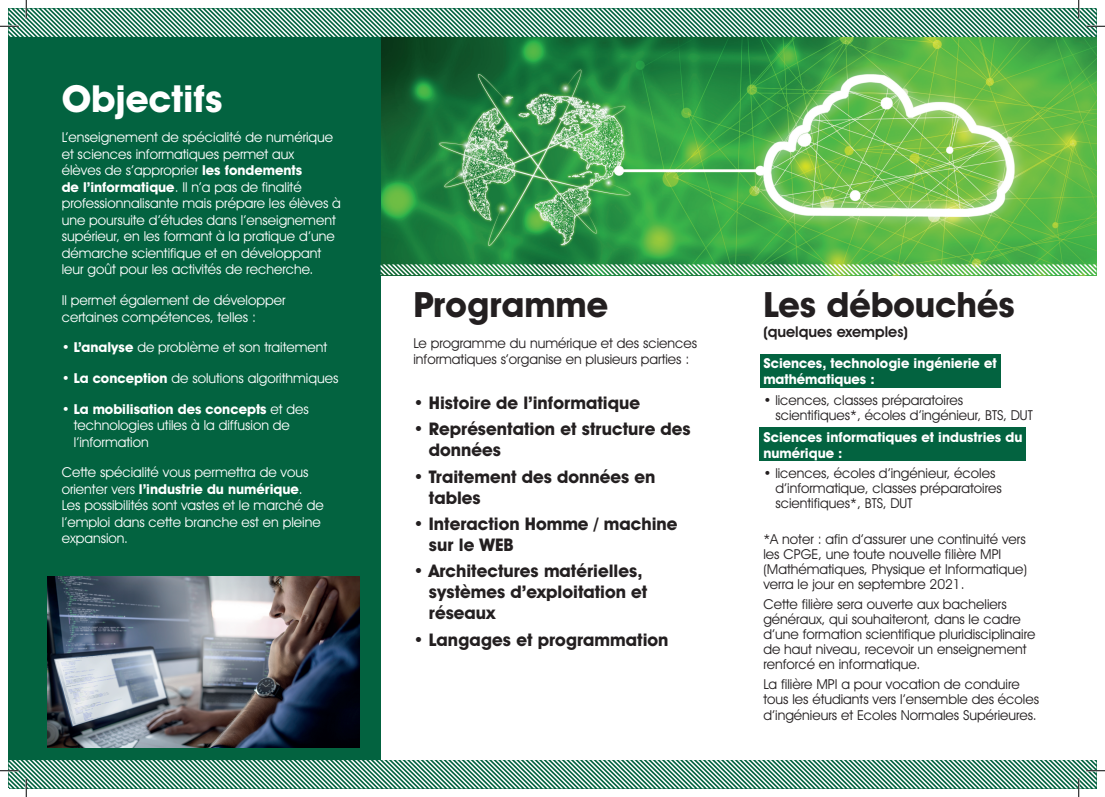
<style>
.page{position:relative;width:1105px;height:797px;background:#fff}
.page>*{position:absolute;margin:0;border:0;box-sizing:border-box;transform-origin:0 0}
.t1{font:700 37.5px "Avant Garde IT Cby BT";color:#fff}
.t2{font:700 35px "Avant Garde IT Cby BT";color:#231f20}
.t3{font:700 17.5px/21px "Avant Garde IT Cby BT";color:#231f20}
.t4{font:600 15px "Avant Garde IT Cby BT";color:#231f20}
.t5{font:13.75px/16.5px "Avant Garde IT Cby BT";color:#fff}
.t6{font:13.75px/15px "Avant Garde IT Cby BT";color:#231f20}
.t7{font:700 13.75px/16.5px "Avant Garde IT Cby BT";color:#fff}
.s1{font-weight:700}
</style>
<div class="page">
<img style="left:381px;top:37px;width:715px;height:227px">
<div style="left:9px;top:9px;width:372px;height:779px;background:#036340"></div>
<div style="left:760px;top:354px;width:240px;height:34px;background:#036340"></div>
<div style="left:760px;top:427px;width:266px;height:34px;background:#036340"></div>
<img style="left:381px;top:264px;width:715px;height:11px">
<img style="left:48px;top:576px;width:311px;height:172px">
<svg style="left:0;top:0;width:1105px;height:37px"></svg>
<svg style="left:0;top:760px;width:1105px;height:37px"></svg>
<h1 class="t1" style="left:62px;top:75px;width:163px">Objectifs</h1>
<p class="t5" style="left:62px;top:129px;width:281px">L’enseignement de spécialité de numérique et sciences informatiques permet aux<br>élèves de s’approprier <span class="s1">les fondements<br>de l’informatique</span>. Il n’a pas de finalité professionnalisante mais prépare les élèves à une poursuite d’études dans l’enseignement supérieur, en les formant à la pratique d’une démarche scientifique et en développant leur goût pour les activités de recherche.</p>
<p class="t5" style="left:62px;top:292px;width:225px">Il permet également de développer certaines compétences, telles :</p>
<p class="t5" style="left:62px;top:339px;width:267px">• <span class="s1">L’analyse</span> de problème et son traitement</p>
<p class="t5" style="left:62px;top:370px;width:278px">• <span class="s1">La conception</span> de solutions algorithmiques</p>
<p class="t5" style="left:74px;top:400px;width:237px;text-indent:-12px">• <span class="s1">La mobilisation des concepts</span> et des technologies utiles à la diffusion de l’information</p>
<p class="t5" style="left:62px;top:464px;width:264px">Cette spécialité vous permettra de vous orienter vers <span class="s1">l’industrie du numérique</span>.<br>Les possibilités sont vastes et le marché de l’emploi dans cette branche est en pleine expansion.</p>
<h2 class="t2" style="left:413px;top:283px;width:196px">Programme</h2>
<p class="t6" style="left:413px;top:335px;width:285px;line-height:16.5px">Le programme du numérique et des sciences informatiques s’organise en plusieurs parties :</p>
<p class="t3" style="left:413px;top:392px;width:228px">• Histoire de l’informatique</p>
<p class="t3" style="left:429px;top:418px;width:263px;text-indent:-16px">• Représentation et structure des données</p>
<p class="t3" style="left:429px;top:466px;width:228px;text-indent:-16px">• Traitement des données en tables</p>
<p class="t3" style="left:429px;top:513px;width:250px;text-indent:-16px">• Interaction Homme / machine sur le WEB</p>
<p class="t3" style="left:429px;top:560px;width:220px;text-indent:-16px">• Architectures matérielles, systèmes d’exploitation et réseaux</p>
<p class="t3" style="left:413px;top:629px;width:257px">• Langages et programmation</p>
<h2 class="t2" style="left:763px;top:283px;width:253px">Les débouchés</h2>
<p class="t4" style="left:763px;top:323px;width:146px">(quelques exemples)</p>
<p class="t7" style="left:763px;top:355px;width:235px">Sciences, technologie ingénierie et mathématiques :</p>
<p class="t6" style="left:775px;top:392px;width:259px;text-indent:-12px">• licences, classes préparatoires scientifiques*, écoles d’ingénieur, BTS, DUT</p>
<p class="t7" style="left:763px;top:428px;width:261px">Sciences informatiques et industries du numérique :</p>
<p class="t6" style="left:775px;top:466px;width:228px;text-indent:-12px">• licences, écoles d’ingénieur, écoles d’informatique, classes préparatoires scientifiques*, BTS, DUT</p>
<p class="t6" style="left:763px;top:531px;width:265px">*A noter : afin d’assurer une continuité vers les CPGE, une toute nouvelle filière MPI (Mathématiques, Physique et Informatique) verra le jour en septembre 2021.</p>
<p class="t6" style="left:763px;top:596px;width:274px">Cette filière sera ouverte aux bacheliers généraux, qui souhaiteront, dans le cadre d’une formation scientifique pluridisciplinaire de haut niveau, recevoir un enseignement renforcé en informatique.</p>
<p class="t6" style="left:763px;top:677px;width:277px">La filière MPI a pour vocation de conduire tous les étudiants vers l’ensemble des écoles d’ingénieurs et Ecoles Normales Supérieures.</p>
</div>
